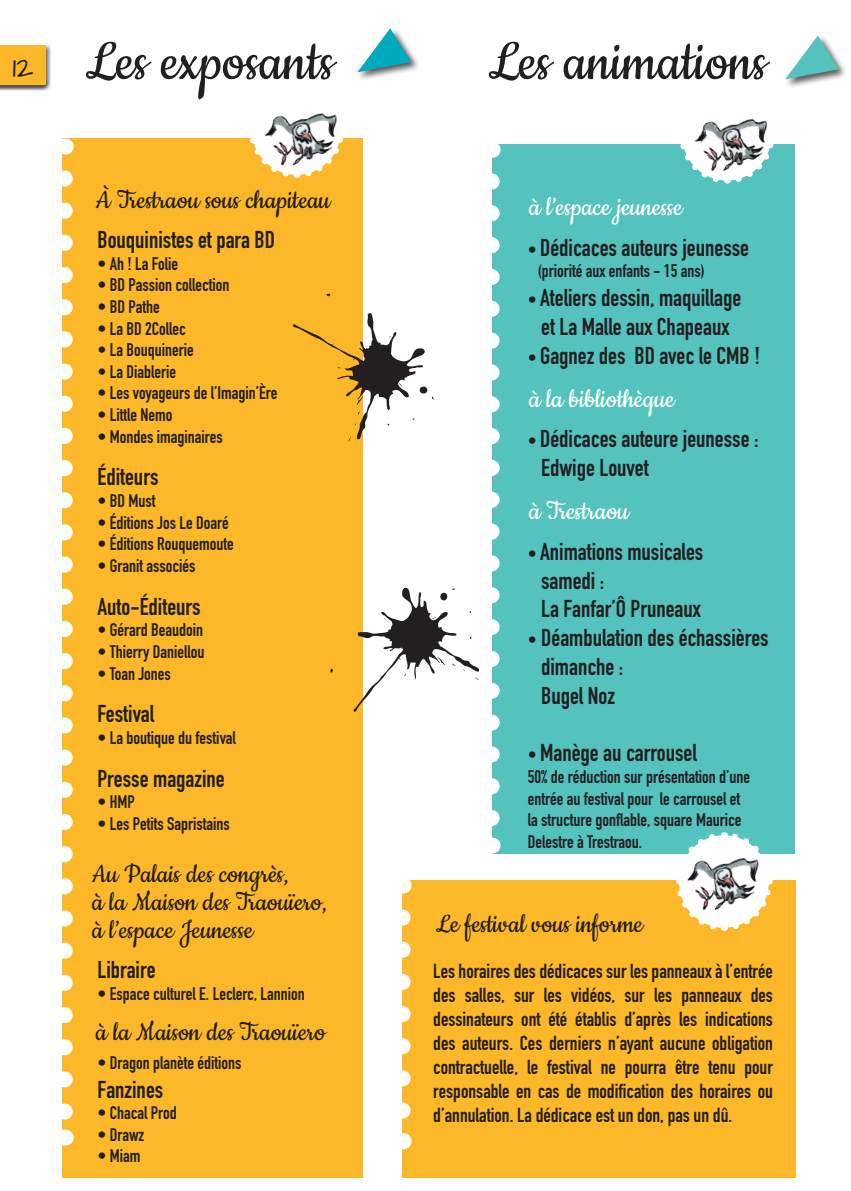
<style>
.page{position:relative;width:851px;height:1191px;background:#fff}
.page>*{position:absolute;margin:0;border:0;box-sizing:border-box;transform-origin:0 0}
.t1{font:64px "Cookie";color:#231f20}
.t2{font:30px "Cookie";color:#231f20}
.t3{font:30px "Cookie";color:#fff}
.t4{font:24px "DIN Engschrift Std";color:#231f20}
.t5{font:24px "Architects Daughter";color:#231f20}
.t6{font:20px/24px "DIN Engschrift Std";color:#231f20;text-align:justify}
.t7{font:18px/21.6px "DIN Engschrift Std";color:#231f20}
.s1{font-size:18px}
</style>
<div class="page">
<div style="left:492px;top:144px;width:303px;height:709px;background:#54c2bd"></div>
<div style="left:0;top:42px;width:51px;height:49px;background:#231f20;opacity:.75"></div>
<div style="left:0;top:45px;width:45px;height:40px;background:#fdb82a"></div>
<div style="left:62px;top:138px;width:300px;height:1039px;background:#fdb82a"></div>
<div style="left:402px;top:880px;width:393px;height:297px;background:#fdb82a"></div>
<svg style="left:672px;top:832px;width:103px;height:99px"></svg>
<img style="left:682px;top:846px;width:80px;height:74px">
<svg style="left:62px;top:178px;width:11px;height:942px"></svg>
<svg style="left:65px;top:138px;width:1px;height:16px"></svg>
<svg style="left:65px;top:1129px;width:1px;height:16px"></svg>
<svg style="left:680px;top:144px;width:94px;height:40px"></svg>
<img style="left:689px;top:119px;width:81px;height:62px">
<svg style="left:402px;top:917px;width:8px;height:202px"></svg>
<svg style="left:402px;top:880px;width:1px;height:13px"></svg>
<svg style="left:402px;top:1133px;width:1px;height:16px"></svg>
<svg style="left:250px;top:28px;width:249px;height:801px"></svg>
<div style="left:783px;top:35px;width:64px;height:54px;background:#231f20;opacity:.75"></div>
<svg style="left:784px;top:35px;width:56px;height:46px"></svg>
<h3 class="t5" style="left:12px;top:55px;width:23px">12</h3>
<p class="t1" style="left:85px;top:28px;width:250px">Les exposants</p>
<p class="t2" style="left:96px;top:184px;width:236px">À Trestraou sous chapiteau</p>
<p class="t4" style="left:97px;top:226px;width:179px">Bouquinistes et para BD</p>
<p class="t7" style="left:97px;top:253px;width:82px">• Ah ! La Folie</p>
<p class="t7" style="left:97px;top:274px;width:133px">• BD Passion collection</p>
<p class="t7" style="left:97px;top:296px;width:64px">• BD Pathe</p>
<p class="t7" style="left:97px;top:318px;width:90px">• La BD 2Collec</p>
<p class="t7" style="left:97px;top:339px;width:98px">• La Bouquinerie</p>
<p class="t7" style="left:97px;top:361px;width:80px">• La Diablerie</p>
<p class="t7" style="left:97px;top:382px;width:181px">• Les voyageurs de l’Imagin’Ère</p>
<p class="t7" style="left:97px;top:404px;width:77px">• Little Nemo</p>
<p class="t7" style="left:97px;top:426px;width:127px">• Mondes imaginaires</p>
<p class="t4" style="left:97px;top:463px;width:62px">Éditeurs</p>
<p class="t7" style="left:97px;top:490px;width:60px">• BD Must</p>
<p class="t7" style="left:97px;top:512px;width:133px">• Éditions Jos Le Doaré</p>
<p class="t7" style="left:97px;top:533px;width:138px">• Éditions Rouquemoute</p>
<p class="t7" style="left:97px;top:555px;width:99px">• Granit associés</p>
<p class="t4" style="left:97px;top:592px;width:105px">Auto-Éditeurs</p>
<p class="t7" style="left:97px;top:619px;width:107px">• Gérard Beaudoin</p>
<p class="t7" style="left:97px;top:641px;width:109px">• Thierry Daniellou</p>
<p class="t7" style="left:97px;top:662px;width:75px">• Toan Jones</p>
<p class="t4" style="left:97px;top:700px;width:58px">Festival</p>
<p class="t7" style="left:97px;top:727px;width:140px">• La boutique du festival</p>
<p class="t4" style="left:97px;top:764px;width:129px">Presse magazine</p>
<p class="t7" style="left:97px;top:791px;width:39px">• HMP</p>
<p class="t7" style="left:97px;top:813px;width:134px">• Les Petits Sapristains</p>
<p class="t2" style="left:92px;top:858px;width:198px">Au Palais des congrès,</p>
<p class="t2" style="left:92px;top:886px;width:236px">à la Maison des Traouïero,</p>
<p class="t2" style="left:92px;top:914px;width:162px">à l’espace Jeunesse</p>
<p class="t4" style="left:97px;top:955px;width:60px">Libraire</p>
<p class="t7" style="left:97px;top:983px;width:209px">• Espace culturel E. Leclerc, Lannion</p>
<p class="t2" style="left:96px;top:1016px;width:231px">à la Maison des Traouïero</p>
<p class="t7" style="left:97px;top:1051px;width:145px">• Dragon planète éditions</p>
<p class="t4" style="left:97px;top:1075px;width:67px">Fanzines</p>
<p class="t7" style="left:97px;top:1102px;width:81px">• Chacal Prod</p>
<p class="t7" style="left:97px;top:1123px;width:48px">• Drawz</p>
<p class="t7" style="left:97px;top:1145px;width:45px">• Miam</p>
<p class="t1" style="left:488px;top:28px;width:280px">Les animations</p>
<p class="t3" style="left:529px;top:191px;width:155px">à l’espace jeunesse</p>
<p class="t4" style="left:527px;top:233px;width:223px"><span class="s1">•</span> Dédicaces auteurs jeunesse</p>
<p class="t7" style="left:537px;top:260px;width:168px">(priorité aux enfants - 15 ans)</p>
<p class="t4" style="left:527px;top:284px;width:215px"><span class="s1">•</span> Ateliers dessin, maquillage</p>
<p class="t4" style="left:541px;top:312px;width:189px">et La Malle aux Chapeaux</p>
<p class="t4" style="left:527px;top:341px;width:234px"><span class="s1">•</span> Gagnez des BD avec le CMB !</p>
<p class="t3" style="left:529px;top:383px;width:147px">à la bibliothèque</p>
<p class="t4" style="left:527px;top:424px;width:232px"><span class="s1">•</span> Dédicaces auteure jeunesse :</p>
<p class="t4" style="left:541px;top:453px;width:109px">Edwige Louvet</p>
<p class="t3" style="left:529px;top:495px;width:101px">à Trestraou</p>
<p class="t4" style="left:527px;top:537px;width:177px"><span class="s1">•</span> Animations musicales</p>
<p class="t4" style="left:541px;top:566px;width:65px">samedi :</p>
<p class="t4" style="left:541px;top:595px;width:161px">La Fanfar’Ô Pruneaux</p>
<p class="t4" style="left:527px;top:623px;width:242px"><span class="s1">•</span> Déambulation des échassières</p>
<p class="t4" style="left:541px;top:652px;width:83px">dimanche :</p>
<p class="t4" style="left:541px;top:681px;width:75px">Bugel Noz</p>
<p class="t4" style="left:527px;top:739px;width:171px"><span class="s1">•</span> Manège au carrousel</p>
<p class="t7" style="left:527px;top:766px;width:224px">50% de réduction sur présentation d’une entrée au festival pour le carrousel et la structure gonflable, square Maurice Delestre à Trestraou.</p>
<p class="t2" style="left:436px;top:908px;width:208px">Le festival vous informe</p>
<p class="t6" style="left:433px;top:959px;width:341px">Les horaires des dédicaces sur les panneaux à l’entrée des salles, sur les vidéos, sur les panneaux des dessinateurs ont été établis d’après les indications des auteurs. Ces derniers n’ayant aucune obligation contractuelle, le festival ne pourra être tenu pour responsable en cas de modification des horaires ou d’annulation. La dédicace est un don, pas un dû.</p>
</div>
